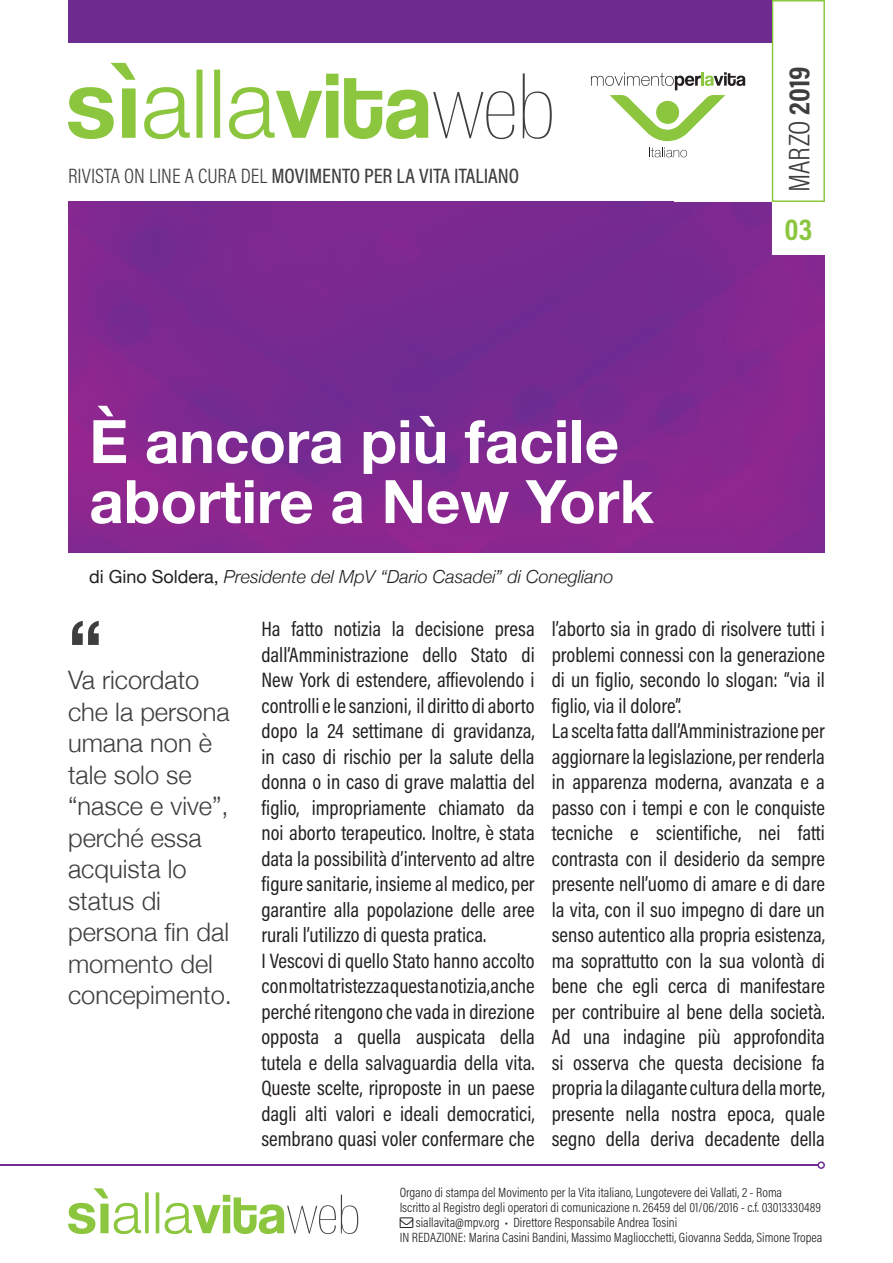
<style>
.page{position:relative;width:893px;height:1263px;background:#fff}
.page>*{position:absolute;margin:0;border:0;box-sizing:border-box;transform-origin:0 0}
.t1{font:700 75px "Helvetica Neue";color:#3e3e3f}
.t2{font:700 60px/60px "Helvetica Neue";color:#fff}
.t3{font:300 30px "Acumin Pro Cond";color:#3e3e3f}
.t4{font:700 30px "Acumin Pro Cond";color:#8bc63e}
.t5{font:300 25.5px/31.5px "Helvetica Neue";color:#3e3e3f}
.t6{font:21px/25.5px "Acumin Pro Cond";color:#231f20}
.t7{font:500 21px "Acumin Pro Cond";color:#3e3e3f}
.t8{font:italic 300 18px "Helvetica Neue";color:#231f20}
.t9{font:300 13.5px "Acumin Pro Cond";color:#231f20}
.s1{font-weight:300}
.s2{font-weight:400;font-style:normal}
.s3{font-weight:700}
</style>
<div class="page">
<svg style="left:68px;top:63px;width:484px;height:76px"></svg>
<svg style="left:591px;top:72px;width:154px;height:69px"></svg>
<svg style="left:649px;top:147px;width:38px;height:10px"></svg>
<svg style="left:772px;top:0;width:53px;height:202px"></svg>
<svg style="left:68px;top:1188px;width:290px;height:46px"></svg>
<div style="left:68px;top:0;width:704px;height:43px;background:#6e2c91"></div>
<img style="left:68px;top:202px;width:706px;height:351px">
<div style="left:774px;top:255px;width:51px;height:298px;background:#882890"></div>
<hr style="left:0;top:1164px;width:818px;height:2px;background:#6e2c91">
<svg style="left:817px;top:1161px;width:8px;height:8px"></svg>
<p class="t7" style="left:68px;top:162px;width:453px"><span class="s1">RIVISTA ON LINE A CURA DEL</span> MOVIMENTO PER LA VITA ITALIANO</p>
<h2 class="t2" style="left:89px;top:413px;width:566px">È ancora più facile abortire a New York</h2>
<p class="t8" style="left:89px;top:562px;width:526px"><span class="s2">di Gino Soldera,</span> Presidente del MpV “Dario Casadei” di Conegliano</p>
<h3 class="t3" style="left:780px;top:192px;width:127px;rotate:-90deg">MARZO <span class="s3">2019</span></h3>
<h3 class="t4" style="left:784px;top:209px;width:29px">03</h3>
<h1 class="t1" style="left:68px;top:589px;width:36px">“</h1>
<p class="t5" style="left:68px;top:663px;width:165px">Va ricordato che la persona umana non è tale solo se “nasce e vive”, perché essa acquista lo status di persona fin dal momento del concepimento.</p>
<p class="t6" style="left:261px;top:616px;width:275px">Ha fatto notizia la decisione presa dall’Amministrazione dello Stato di New York di estendere, affievolendo i controlli e le sanzioni, il diritto di aborto dopo la 24 settimane di gravidanza, in caso di rischio per la salute della donna o in caso di grave malattia del figlio, impropriamente chiamato da noi aborto terapeutico. Inoltre, è stata data la possibilità d’intervento ad altre figure sanitarie, insieme al medico, per garantire alla popolazione delle aree rurali l’utilizzo di questa pratica.<br>I Vescovi di quello Stato hanno accolto con molta tristezza questa notizia, anche perché ritengono che vada in direzione opposta a quella auspicata della tutela e della salvaguardia della vita.<br>Queste scelte, riproposte in un paese dagli alti valori e ideali democratici, sembrano quasi voler confermare che</p>
<p class="t6" style="left:552px;top:616px;width:275px">l’aborto sia in grado di risolvere tutti i problemi connessi con la generazione di un figlio, secondo lo slogan: “via il figlio, via il dolore”.<br>La scelta fatta dall’Amministrazione per aggiornare la legislazione, per renderla in apparenza moderna, avanzata e a passo con i tempi e con le conquiste tecniche e scientifiche, nei fatti contrasta con il desiderio da sempre presente nell’uomo di amare e di dare la vita, con il suo impegno di dare un senso autentico alla propria esistenza, ma soprattutto con la sua volontà di bene che egli cerca di manifestare per contribuire al bene della società.<br>Ad una indagine più approfondita si osserva che questa decisione fa propria la dilagante cultura della morte, presente nella nostra epoca, quale segno della deriva decadente della</p>
<p class="t9" style="left:400px;top:1183px;width:384px">Organo di stampa del Movimento per la Vita italiano, Lungotevere dei Vallati, 2 - Roma</p>
<p class="t9" style="left:400px;top:1198px;width:423px">Iscritto al Registro degli operatori di comunicazione n. 26459 del 01/06/2016 - c.f. 03013330489</p>
<p class="t9" style="left:416px;top:1213px;width:263px">siallavita@mpv.org • Direttore Responsabile Andrea Tosini</p>
<p class="t9" style="left:400px;top:1228px;width:424px">IN REDAZIONE: Marina Casini Bandini, Massimo Magliocchetti, Giovanna Sedda, Simone Tropea</p>
</div>
